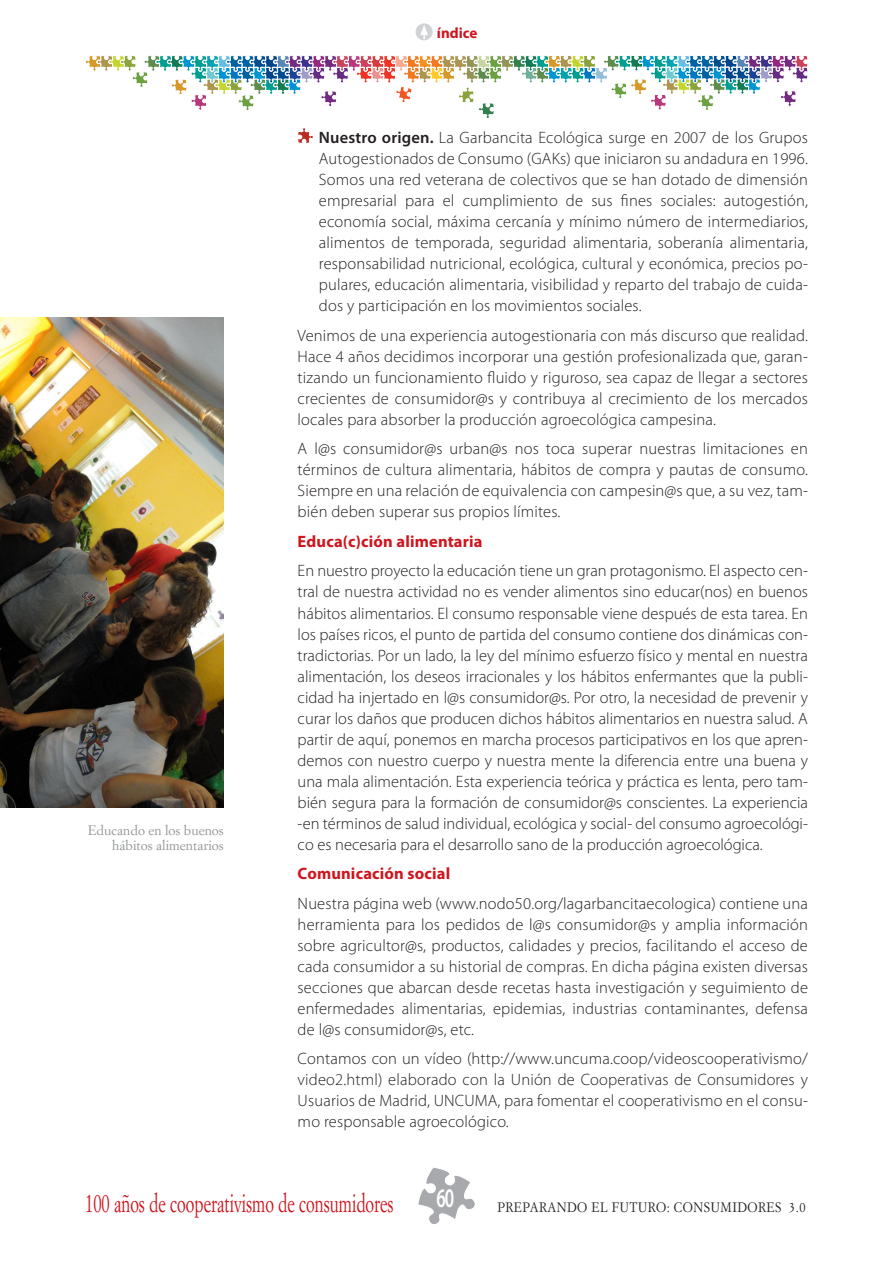
<style>
.page{position:relative;width:893px;height:1263px;background:#fff}
.page>*{position:absolute;margin:0;border:0;box-sizing:border-box;transform-origin:0 0}
.t1{font:600 27px "Myriad Pro";color:#fff;scale:.65 1}
.t2{font:25.5px "Simoncini Garamond";color:#cf151d;scale:.65 1}
.texto{font:300 16.5px/21px "Myriad Pro";letter-spacing:.01em;color:#231f20;text-align:justify}
.titulo_4{font:700 16.5px "Myriad Pro";letter-spacing:.01em;color:#cf151d}
.t3{font:700 15px "Myriad Pro";color:#cf151d}
.t4{font:13.5px/15px "Simoncini Garamond";color:#939598;text-align:right}
.t5{font:13.5px "Simoncini Garamond";letter-spacing:.04em;color:#231f20;scale:.92 1}
.s1{font-weight:600}
</style>
<div class="page">
<svg style="left:418px;top:1168px;width:57px;height:56px"></svg>
<svg style="left:85px;top:55px;width:723px;height:63px"></svg>
<div style="left:416px;top:23px;width:17px;height:17px;background:#d1d2d4;border-radius:50%"></div>
<svg style="left:420px;top:25px;width:8px;height:14px"></svg>
<svg style="left:297px;top:127px;width:17px;height:17px"></svg>
<img style="left:0;top:317px;width:224px;height:491px">
<p class="t4" style="left:88px;top:823px;width:138px">Educando en los buenos hábitos alimentarios</p>
<p class="t3" style="left:437px;top:23px;width:42px">índice</p>
<p class="texto" style="left:319px;top:127px;width:491px"><span class="s1">Nuestro origen.</span> La Garbancita Ecológica surge en 2007 de los Grupos Autogestionados de Consumo (GAKs) que iniciaron su andadura en 1996.<br>Somos una red veterana de colectivos que se han dotado de dimensión empresarial para el cumplimiento de sus fines sociales: autogestión, economía social, máxima cercanía y mínimo número de intermediarios, alimentos de temporada, seguridad alimentaria, soberanía alimentaria, responsabilidad nutricional, ecológica, cultural y económica, precios po&shy;pulares, educación alimentaria, visibilidad y reparto del trabajo de cuida&shy;dos y participación en los movimientos sociales.</p>
<p class="texto" style="left:298px;top:325px;width:512px">Venimos de una experiencia autogestionaria con más discurso que realidad.<br>Hace 4 años decidimos incorporar una gestión profesionalizada que, garan&shy;tizando un funcionamiento fluido y riguroso, sea capaz de llegar a sectores crecientes de consumidor@s y contribuya al crecimiento de los mercados locales para absorber la producción agroecológica campesina.</p>
<p class="texto" style="left:298px;top:438px;width:512px">A l@s consumidor@s urban@s nos toca superar nuestras limitaciones en términos de cultura alimentaria, hábitos de compra y pautas de consumo.<br>Siempre en una relación de equivalencia con campesin@s que, a su vez, tam&shy;bién deben superar sus propios límites.</p>
<p class="titulo_4" style="left:298px;top:531px;width:187px">Educa(c)ción alimentaria</p>
<p class="texto" style="left:298px;top:560px;width:512px">En nuestro proyecto la educación tiene un gran protagonismo. El aspecto cen&shy;tral de nuestra actividad no es vender alimentos sino educar(nos) en buenos hábitos alimentarios. El consumo responsable viene después de esta tarea. En los países ricos, el punto de partida del consumo contiene dos dinámicas con&shy;tradictorias. Por un lado, la ley del mínimo esfuerzo físico y mental en nuestra alimentación, los deseos irracionales y los hábitos enfermantes que la publi&shy;cidad ha injertado en l@s consumidor@s. Por otro, la necesidad de prevenir y curar los daños que producen dichos hábitos alimentarios en nuestra salud. A partir de aquí, ponemos en marcha procesos participativos en los que apren&shy;demos con nuestro cuerpo y nuestra mente la diferencia entre una buena y una mala alimentación. Esta experiencia teórica y práctica es lenta, pero tam&shy;bién segura para la formación de consumidor@s conscientes. La experiencia -en términos de salud individual, ecológica y social- del consumo agroecológi&shy;co es necesaria para el desarrollo sano de la producción agroecológica.</p>
<p class="titulo_4" style="left:298px;top:863px;width:154px">Comunicación social</p>
<p class="texto" style="left:298px;top:892px;width:512px">Nuestra página web (www.nodo50.org/lagarbancitaecologica) contiene una herramienta para los pedidos de l@s consumidor@s y amplia información sobre agricultor@s, productos, calidades y precios, facilitando el acceso de cada consumidor a su historial de compras. En dicha página existen diversas secciones que abarcan desde recetas hasta investigación y seguimiento de enfermedades alimentarias, epidemias, industrias contaminantes, defensa de l@s consumidor@s, etc.</p>
<p class="texto" style="left:298px;top:1048px;width:512px">Contamos con un vídeo (http://www.uncuma.coop/videoscooperativismo/ video2.html) elaborado con la Unión de Cooperativas de Consumidores y Usuarios de Madrid, UNCUMA, para fomentar el cooperativismo en el consu&shy;mo responsable agroecológico.</p>
<h2 class="t2" style="left:85px;top:1187px;width:476px">100 años de cooperativismo de consumidores</h2>
<h1 class="t1" style="left:437px;top:1180px;width:29px">60</h1>
<p class="t5" style="left:497px;top:1198px;width:337px">PREPARANDO EL FUTURO: CONSUMIDORES 3.0</p>
</div>
